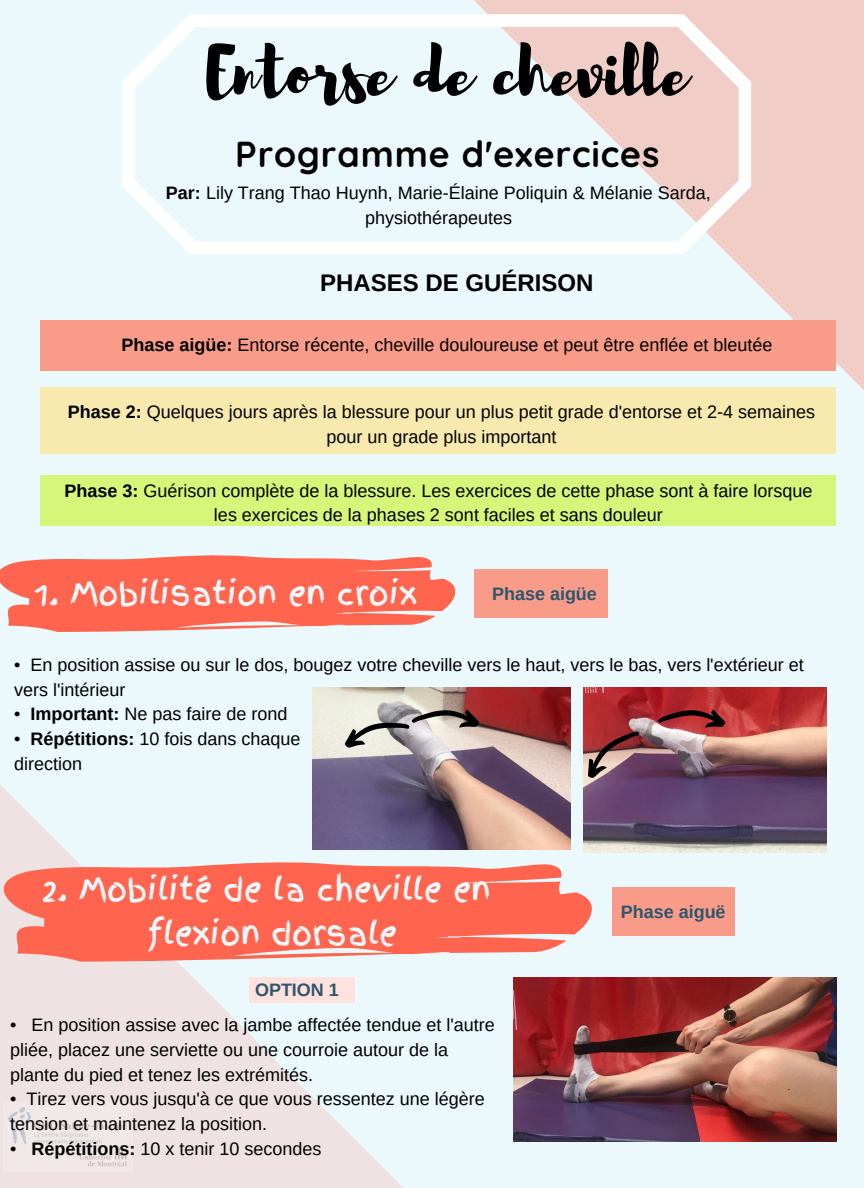
<style>
.page{position:relative;width:864px;height:1188px;background:#ecf9fc}
.page>*{position:absolute;margin:0;border:0;box-sizing:border-box;transform-origin:0 0}
.t1{font:67.5px "Brusher";color:#000}
.t2{font:700 36px "Quicksand";letter-spacing:.025em;color:#000}
.t3{font:31.5px/44px "Finger Paint";color:#ecf9fc;text-align:center}
.t4{font:700 24px "Arimo";color:#000}
.t5{font:18px/24.8px "Arimo";color:#000}
.t6{font:700 18px "Arimo";color:#2e566d}
.s1{font-weight:700}
</style>
<div class="page">
<svg style="left:474px;top:0;width:390px;height:390px;fill:#f1cdc8"></svg>
<svg style="left:122px;top:14px;width:629px;height:240px"></svg>
<div style="left:474px;top:570px;width:134px;height:48px;background:#f89c89"></div>
<svg style="left:0;top:785px;width:403px;height:403px;fill:#eee3e2"></svg>
<svg style="left:0;top:555px;width:456px;height:77px;background:#fb7c6a"></svg>
<img style="left:3px;top:1102px;width:130px;height:69px">
<img style="left:312px;top:687px;width:259px;height:147px">
<img style="left:584px;top:687px;width:243px;height:166px">
<div style="left:41px;top:320px;width:795px;height:51px;background:#f89c89"></div>
<div style="left:41px;top:387px;width:795px;height:66px;background:#f8eaae"></div>
<div style="left:41px;top:475px;width:795px;height:51px;background:#d6f679"></div>
<svg style="left:0;top:834px;width:594px;height:156px;fill:#ff644e"></svg>
<div style="left:612px;top:888px;width:122px;height:48px;background:#f89c89"></div>
<div style="left:249px;top:977px;width:106px;height:26px;background:#ffe2dd"></div>
<img style="left:513px;top:977px;width:323px;height:164px">
<svg style="left:658px;top:710px;width:67px;height:18px"></svg>
<svg style="left:342px;top:710px;width:137px;height:39px;background:#b2aca7"></svg>
<svg style="left:583px;top:724px;width:60px;height:56px;background:#90545a"></svg>
<h1 class="t1" style="left:206px;top:28px;width:483px">Entorse de cheville</h1>
<h2 class="t2" style="left:235px;top:131px;width:426px">Programme d'exercices</h2>
<p class="t5" style="left:166px;top:180px;width:546px;text-align:center"><span class="s1">Par:</span> Lily Trang Thao Huynh, Marie-Élaine Poliquin &amp; Mélanie Sarda, physiothérapeutes</p>
<h3 class="t4" style="left:320px;top:269px;width:275px">PHASES DE GUÉRISON</h3>
<p class="t5" style="left:122px;top:333px;width:652px"><span class="s1">Phase aigüe:</span> Entorse récente, cheville douloureuse et peut être enflée et bleutée</p>
<p class="t5" style="left:68px;top:399px;width:749px;text-align:center"><span class="s1">Phase 2:</span> Quelques jours après la blessure pour un plus petit grade d'entorse et 2-4 semaines pour un grade plus important</p>
<p class="t5" style="left:64px;top:478px;width:749px;text-align:center"><span class="s1">Phase 3:</span> Guérison complète de la blessure. Les exercices de cette phase sont à faire lorsque les exercices de la phases 2 sont faciles et sans douleur</p>
<h3 class="t3" style="left:34px;top:571px;width:384px">1. Mobilisation en croix</h3>
<p class="t6" style="left:492px;top:583px;width:106px">Phase aigüe</p>
<p class="t5" style="left:14px;top:652px;width:791px">• En position assise ou sur le dos, bougez votre cheville vers le haut, vers le bas, vers l'extérieur et vers l'intérieur</p>
<p class="t5" style="left:14px;top:702px;width:275px">• <span class="s1">Important:</span> Ne pas faire de rond</p>
<p class="t5" style="left:14px;top:726px;width:288px">• <span class="s1">Répétitions:</span> 10 fois dans chaque direction</p>
<h3 class="t3" style="left:43px;top:867px;width:449px">2. Mobilité de la cheville en flexion dorsale</h3>
<p class="t6" style="left:255px;top:979px;width:85px">OPTION 1</p>
<p class="t5" style="left:10px;top:1013px;width:486px">• En position assise avec la jambe affectée tendue et l'autre pliée, placez une serviette ou une courroie autour de la plante du pied et tenez les extrémités.</p>
<p class="t5" style="left:10px;top:1087px;width:476px">• Tirez vers vous jusqu'à ce que vous ressentez une légère tension et maintenez la position.</p>
<p class="t5" style="left:10px;top:1136px;width:313px">• <span class="s1">Répétitions:</span> 10 x tenir 10 secondes</p>
<p class="t6" style="left:621px;top:901px;width:106px">Phase aiguë</p>
</div>
